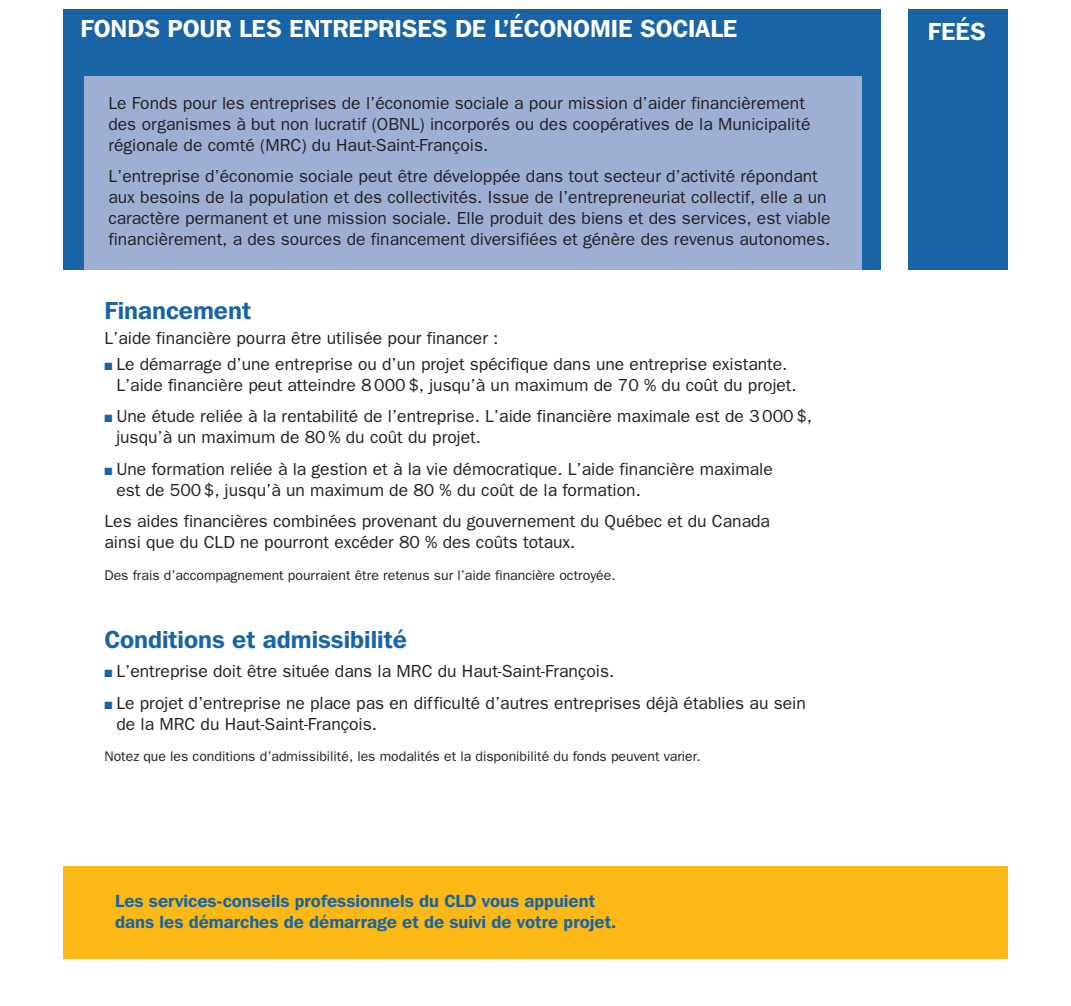
<style>
.page{position:relative;width:1071px;height:1006px;background:#fff}
.page>*{position:absolute;margin:0;border:0;box-sizing:border-box;transform-origin:0 0}
.t1{font:600 24.5px "Franklin Gothic IT Cby BT";color:#fff}
.t2{font:600 24.5px "Franklin Gothic IT Cby BT";color:#1864a7}
.t3{font:17.5px/21px "Franklin Gothic";color:#231f20}
.t4{font:600 17.5px/21px "Franklin Gothic IT Cby BT";color:#1864a7}
.t5{font:14px "Franklin Gothic";color:#231f20}
.s1{color:#1864a7}
</style>
<div class="page">
<div style="left:63px;top:866px;width:945px;height:93px;background:#fcb814"></div>
<div style="left:63px;top:9px;width:945px;height:260px;background:#1864a7"></div>
<div style="left:882px;top:0;width:26px;height:324px;background:#fff"></div>
<div style="left:84px;top:76px;width:778px;height:193px;background:#9eafd4"></div>
<h1 class="t1" style="left:80px;top:20px;width:658px">FONDS POUR LES ENTREPRISES DE L’ÉCONOMIE SOCIALE</h1>
<p class="t3" style="left:108px;top:94px;width:704px">Le Fonds pour les entreprises de l’économie sociale a pour mission d’aider financièrement des organismes à but non lucratif (OBNL) incorporés ou des coopératives de la Municipalité régionale de comté (MRC) du Haut-Saint-François.</p>
<p class="t3" style="left:108px;top:167px;width:724px">L’entreprise d’économie sociale peut être développée dans tout secteur d’activité répondant aux besoins de la population et des collectivités. Issue de l’entrepreneuriat collectif, elle a un caractère permanent et une mission sociale. Elle produit des biens et des services, est viable financièrement, a des sources de financement diversifiées et génère des revenus autonomes.</p>
<h1 class="t2" style="left:105px;top:302px;width:148px">Financement</h1>
<p class="t3" style="left:105px;top:329px;width:395px">L’aide financière pourra être utilisée pour financer :</p>
<p class="t3" style="left:116px;top:355px;width:682px;text-indent:-12px"><span class="s1">■</span> Le démarrage d’une entreprise ou d’un projet spécifique dans une entreprise existante.<br>L’aide financière peut atteindre 8 000 $, jusqu’à un maximum de 70 % du coût du projet.</p>
<p class="t3" style="left:116px;top:407px;width:697px;text-indent:-12px"><span class="s1">■</span> Une étude reliée à la rentabilité de l’entreprise. L’aide financière maximale est de 3 000 $, jusqu’à un maximum de 80 % du coût du projet.</p>
<p class="t3" style="left:116px;top:460px;width:658px;text-indent:-12px"><span class="s1">■</span> Une formation reliée à la gestion et à la vie démocratique. L’aide financière maximale est de 500 $, jusqu’à un maximum de 80 % du coût de la formation.</p>
<p class="t3" style="left:105px;top:512px;width:667px">Les aides financières combinées provenant du gouvernement du Québec et du Canada ainsi que du CLD ne pourront excéder 80 % des coûts totaux.</p>
<p class="t5" style="left:105px;top:570px;width:513px">Des frais d’accompagnement pourraient être retenus sur l’aide financière octroyée.</p>
<h1 class="t2" style="left:105px;top:631px;width:304px">Conditions et admissibilité</h1>
<p class="t3" style="left:105px;top:662px;width:511px"><span class="s1">■</span> L’entreprise doit être située dans la MRC du Haut-Saint-François.</p>
<p class="t3" style="left:116px;top:694px;width:691px;text-indent:-12px"><span class="s1">■</span> Le projet d’entreprise ne place pas en difficulté d’autres entreprises déjà établies au sein de la MRC du Haut-Saint-François.</p>
<p class="t5" style="left:105px;top:752px;width:598px">Notez que les conditions d’admissibilité, les modalités et la disponibilité du fonds peuvent varier.</p>
<p class="t4" style="left:115px;top:892px;width:503px">Les services-conseils professionnels du CLD vous appuient dans les démarches de démarrage et de suivi de votre projet.</p>
<h1 class="t1" style="left:928px;top:23px;width:59px">FEÉS</h1>
</div>
